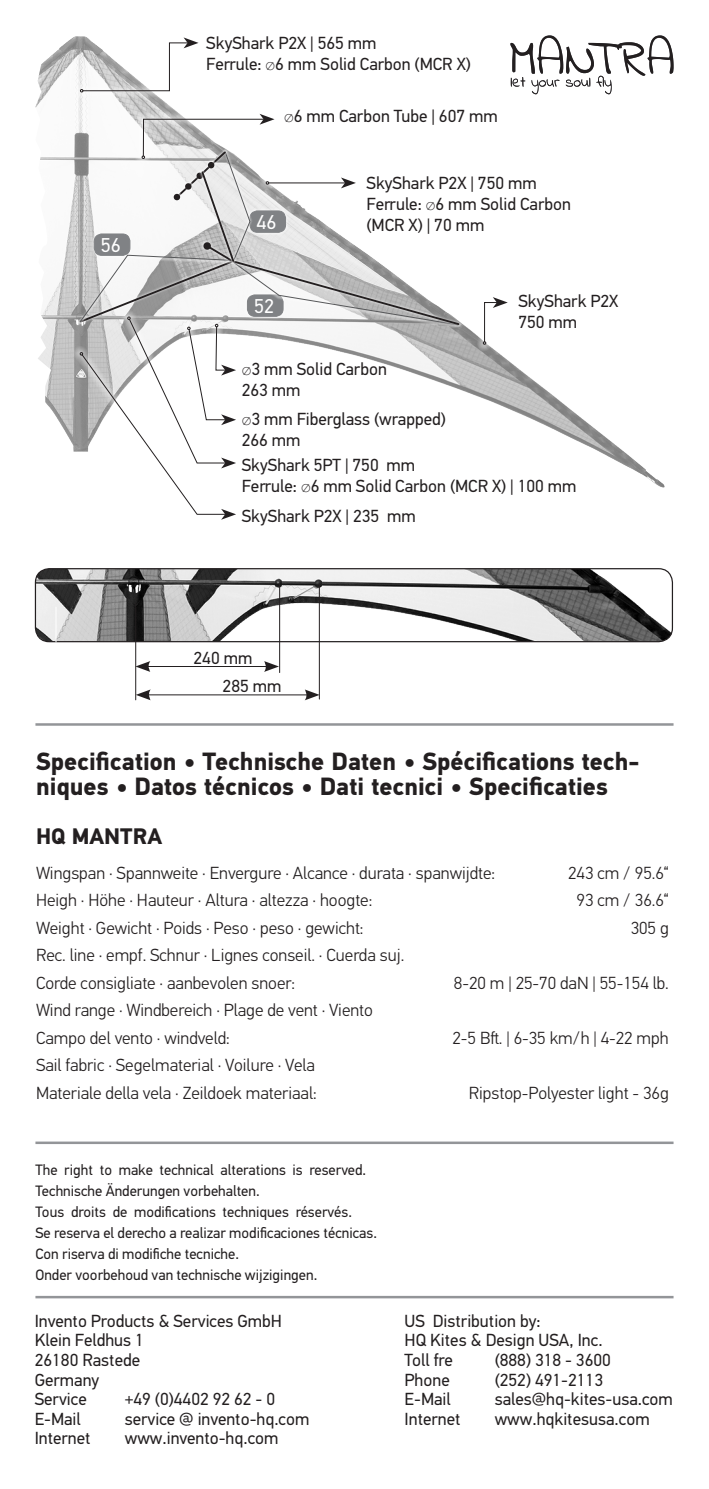
<style>
.page{position:relative;width:709px;height:1489px;background:#fff}
.page>*{position:absolute;margin:0;border:0;box-sizing:border-box;transform-origin:0 0}
.Ü3{font:700 25px/25px "PF Din Text Std";color:#231f20}
.Ü4{font:700 22.5px "PF Din Text Std";color:#231f20}
.Waagemaß{font:20px "PF Din Text Std";color:#fff}
.Technische_Daten{font:300 17.5px/27.5px "PF Din Text Std";color:#231f20}
.Adresse_links{font:17.5px "PF Din Text Std";color:#231f20}
.CallOuts{font:17.5px/21px "PF Din Text Std";color:#231f20}
.Technische_Änderunge{font:15px "PF Din Text Std";color:#231f20}
.s1{font-family:"Poiret One"}
</style>
<div class="page">
<img style="left:35px;top:37px;width:629px;height:450px">
<hr style="left:35px;top:723px;width:638px;height:2px;background:#939598">
<hr style="left:35px;top:1141px;width:638px;height:2px;background:#939598">
<hr style="left:35px;top:1295px;width:638px;height:3px;background:#939598">
<svg style="left:135px;top:107px;width:146px;height:7px"></svg>
<img style="left:35px;top:568px;width:637px;height:73px">
<div style="left:35px;top:568px;width:638px;height:74px;border:1px solid #231f20;border-radius:14px"></div>
<hr style="left:135px;top:602px;width:1px;height:97px;background:#231f20">
<hr style="left:56px;top:607px;width:1px;height:35px;background:#fff">
<hr style="left:279px;top:584px;width:1px;height:88px;background:#231f20">
<hr style="left:146px;top:666px;width:122px;height:1px;background:#231f20">
<svg style="left:135px;top:661px;width:15px;height:11px"></svg>
<svg style="left:264px;top:661px;width:15px;height:11px"></svg>
<hr style="left:147px;top:694px;width:162px;height:1px;background:#231f20">
<svg style="left:136px;top:689px;width:15px;height:11px"></svg>
<svg style="left:305px;top:689px;width:15px;height:11px"></svg>
<svg style="left:510px;top:35px;width:163px;height:59px"></svg>
<hr style="left:319px;top:584px;width:1px;height:115px;background:#231f20">
<svg style="left:74px;top:36px;width:131px;height:63px"></svg>
<svg style="left:80px;top:37px;width:118px;height:55px"></svg>
<svg style="left:70px;top:114px;width:391px;height:405px"></svg>
<div style="left:476px;top:291px;width:38px;height:60px;background:#fff"></div>
<svg style="left:483px;top:297px;width:25px;height:47px"></svg>
<p class="CallOuts" style="left:206px;top:32px;width:266px">SkyShark P2X | 565 mm<br>Ferrule: <span class="s1">ø</span>6 mm Solid Carbon (MCR X)</p>
<p class="Waagemaß" style="left:101px;top:233px;width:21px">56</p>
<p class="CallOuts" style="left:284px;top:106px;width:215px"><span class="s1">ø</span>6 mm Carbon Tube | 607 mm</p>
<p class="Waagemaß" style="left:256px;top:210px;width:21px">46</p>
<p class="CallOuts" style="left:366px;top:172px;width:206px">SkyShark P2X | 750 mm<br>Ferrule: <span class="s1">ø</span>6 mm Solid Carbon (MCR X) | 70 mm</p>
<p class="Waagemaß" style="left:254px;top:294px;width:21px">52</p>
<p class="CallOuts" style="left:518px;top:291px;width:101px">SkyShark P2X<br>750 mm</p>
<p class="CallOuts" style="left:242px;top:358px;width:147px"><span class="s1">ø</span>3 mm Solid Carbon<br>263 mm</p>
<p class="CallOuts" style="left:242px;top:408px;width:206px"><span class="s1">ø</span>3 mm Fiberglass (wrapped)<br>266 mm</p>
<p class="CallOuts" style="left:242px;top:455px;width:175px">SkyShark 5PT | 750 mm</p>
<p class="CallOuts" style="left:242px;top:476px;width:336px">Ferrule: <span class="s1">ø</span>6 mm Solid Carbon (MCR X) | 100 mm</p>
<p class="CallOuts" style="left:242px;top:505px;width:176px">SkyShark P2X | 235 mm</p>
<p class="CallOuts" style="left:193px;top:647px;width:60px">240 mm</p>
<p class="CallOuts" style="left:223px;top:676px;width:60px">285 mm</p>
<p class="Ü3" style="left:36px;top:749px;width:605px">Specification • Technische Daten • Spécifications tech&shy;niques • Datos técnicos • Dati tecnici • Specificaties</p>
<p class="Ü4" style="left:36px;top:822px;width:128px">HQ MANTRA</p>
<p class="Technische_Daten" style="left:36px;top:859px;width:460px">Wingspan · Spannweite · Envergure · Alcance · durata · spanwijdte:</p>
<p class="Technische_Daten" style="left:568px;top:859px;width:102px">243 cm / 95.6“</p>
<p class="Technische_Daten" style="left:36px;top:886px;width:338px">Heigh · Höhe · Hauteur · Altura · altezza · hoogte:</p>
<p class="Technische_Daten" style="left:576px;top:886px;width:94px">93 cm / 36.6“</p>
<p class="Technische_Daten" style="left:36px;top:914px;width:329px">Weight · Gewicht · Poids · Peso · peso · gewicht:</p>
<p class="Technische_Daten" style="left:630px;top:914px;width:40px">305 g</p>
<p class="Technische_Daten" style="left:36px;top:941px;width:370px">Rec. line · empf. Schnur · Lignes conseil. · Cuerda suj.<br>Corde consigliate · aanbevolen snoer:</p>
<p class="Technische_Daten" style="left:454px;top:969px;width:216px">8-20 m | 25-70 daN | 55-154 lb.</p>
<p class="Technische_Daten" style="left:36px;top:996px;width:338px">Wind range · Windbereich · Plage de vent · Viento<br>Campo del vento · windveld:</p>
<p class="Technische_Daten" style="left:36px;top:1051px;width:282px">Sail fabric · Segelmaterial · Voilure · Vela<br>Materiale della vela · Zeildoek materiaal:</p>
<p class="Technische_Änderunge" style="left:35px;top:1160px;width:332px">The right to make technical alterations is reserved.</p>
<p class="Technische_Änderunge" style="left:35px;top:1181px;width:226px">Technische Änderungen vorbehalten.</p>
<p class="Technische_Änderunge" style="left:35px;top:1202px;width:318px">Tous droits de modifications techniques réservés.</p>
<p class="Technische_Änderunge" style="left:35px;top:1223px;width:343px">Se reserva el derecho a realizar modificaciones técnicas.</p>
<p class="Technische_Änderunge" style="left:35px;top:1244px;width:205px">Con riserva di modifiche tecniche.</p>
<p class="Technische_Änderunge" style="left:35px;top:1265px;width:283px">Onder voorbehoud van technische wijzigingen.</p>
<p class="Adresse_links" style="left:35px;top:1310px;width:249px">Invento Products &amp; Services GmbH</p>
<p class="Adresse_links" style="left:35px;top:1329px;width:111px">Klein Feldhus 1</p>
<p class="Adresse_links" style="left:35px;top:1349px;width:107px">26180 Rastede</p>
<p class="Adresse_links" style="left:35px;top:1368px;width:66px">Germany</p>
<p class="Adresse_links" style="left:35px;top:1388px;width:54px">Service</p>
<p class="Adresse_links" style="left:125px;top:1388px;width:152px">+49 (0)4402 92 62 - 0</p>
<p class="Adresse_links" style="left:35px;top:1408px;width:48px">E-Mail</p>
<p class="Adresse_links" style="left:125px;top:1408px;width:186px">service @ invento-hq.com</p>
<p class="Adresse_links" style="left:35px;top:1427px;width:57px">Internet</p>
<p class="Adresse_links" style="left:125px;top:1427px;width:155px">www.invento-hq.com</p>
<p class="Technische_Daten" style="left:452px;top:1024px;width:218px">2-5 Bft. | 6-35 km/h | 4-22 mph</p>
<p class="Technische_Daten" style="left:469px;top:1079px;width:201px">Ripstop-Polyester light - 36g</p>
<p class="Adresse_links" style="left:404px;top:1310px;width:137px">US Distribution by:</p>
<p class="Adresse_links" style="left:404px;top:1329px;width:199px">HQ Kites &amp; Design USA, Inc.</p>
<p class="Adresse_links" style="left:404px;top:1349px;width:50px">Toll fre</p>
<p class="Adresse_links" style="left:494px;top:1349px;width:118px">(888) 318 - 3600</p>
<p class="Adresse_links" style="left:404px;top:1368px;width:47px">Phone</p>
<p class="Adresse_links" style="left:494px;top:1368px;width:110px">(252) 491-2113</p>
<p class="Adresse_links" style="left:404px;top:1388px;width:48px">E-Mail</p>
<p class="Adresse_links" style="left:494px;top:1388px;width:180px">sales@hq-kites-usa.com</p>
<p class="Adresse_links" style="left:404px;top:1408px;width:57px">Internet</p>
<p class="Adresse_links" style="left:494px;top:1408px;width:156px">www.hqkitesusa.com</p>
</div>
